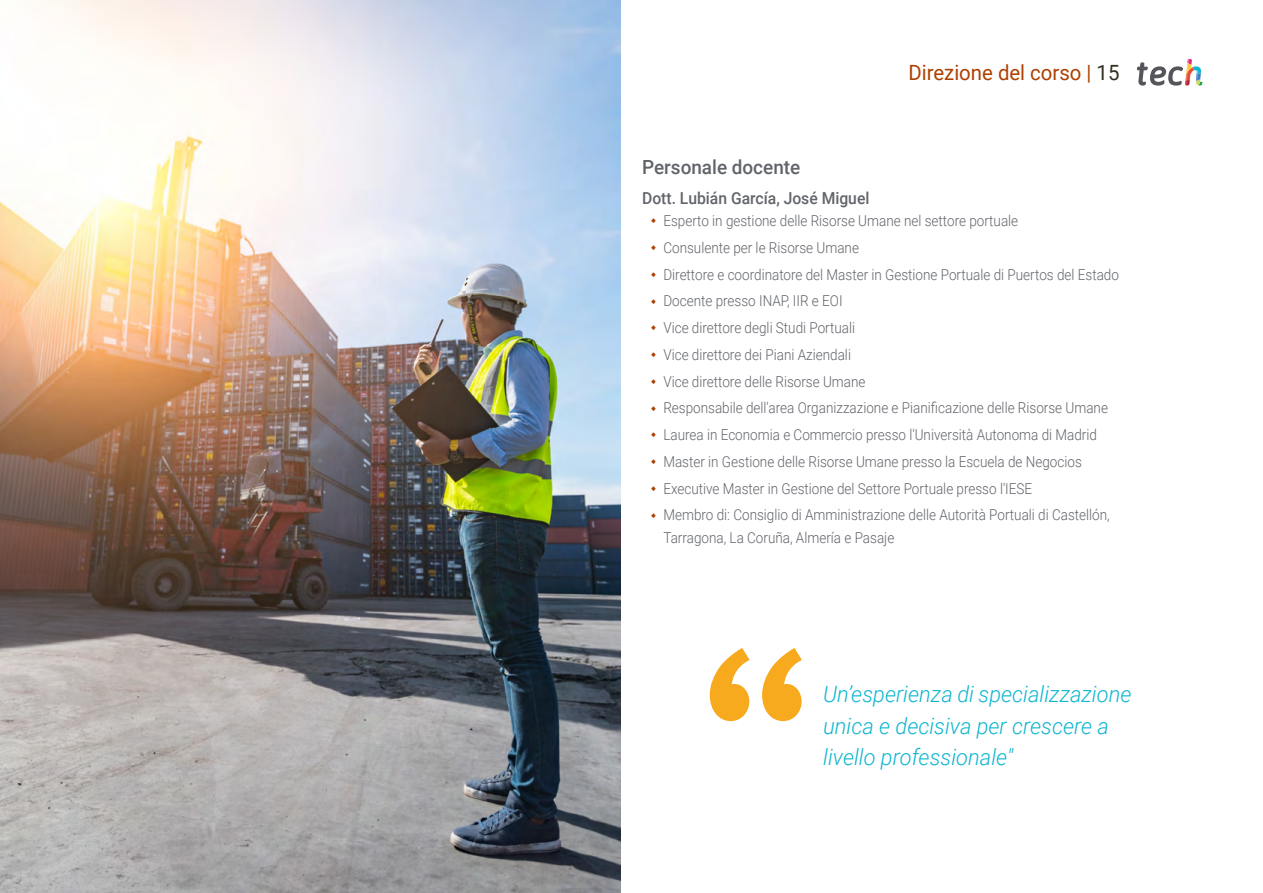
<style>
.page{position:relative;width:1263px;height:893px;background:#fff}
.page>*{position:absolute;margin:0;border:0;box-sizing:border-box;transform-origin:0 0}
.t1{font:italic 300 22.5px/31.5px "Roboto";color:#0fb6cf}
.t2{font:21px "Roboto";color:#ae4000}
.t3{font:500 19.5px "Roboto";color:#61646a}
.t4{font:500 16.5px "Roboto";color:#61646a;scale:.95 1}
.t5{font:300 15px/26.7px "Roboto";color:#61646a;scale:.9 1}
.s1{color:#312e20}
</style>
<div class="page">
<img style="left:0;top:0;width:621px;height:893px">
<svg style="left:710px;top:648px;width:92px;height:73px"></svg>
<svg style="left:1137px;top:59px;width:65px;height:27px"></svg>
<h2 class="t2" style="left:908px;top:57px;width:213px">Direzione del corso | <span class="s1">15</span></h2>
<h3 class="t3" style="left:642px;top:154px;width:160px">Personale docente</h3>
<p class="t4" style="left:642px;top:186px;width:241px">Dott. Lubián García, José Miguel</p>
<p class="t5" style="left:663px;top:207px;width:508px">Esperto in gestione delle Risorse Umane nel settore portuale<br>Consulente per le Risorse Umane<br>Direttore e coordinatore del Master in Gestione Portuale di Puertos del Estado Docente presso INAP, IIR e EOI<br>Vice direttore degli Studi Portuali<br>Vice direttore dei Piani Aziendali<br>Vice direttore delle Risorse Umane<br>Responsabile dell'area Organizzazione e Pianificazione delle Risorse Umane Laurea in Economia e Commercio presso l'Università Autonoma di Madrid Master in Gestione delle Risorse Umane presso la Escuela de Negocios Executive Master in Gestione del Settore Portuale presso l'IESE<br>Membro di: Consiglio di Amministrazione delle Autorità Portuali di Castellón,</p>
<p class="t5" style="left:663px;top:524px;width:258px">Tarragona, La Coruña, Almería e Pasaje</p>
<h1 class="t1" style="left:823px;top:678px;width:310px">Un’esperienza di specializzazione unica e decisiva per crescere a livello professionale"</h1>
</div>
